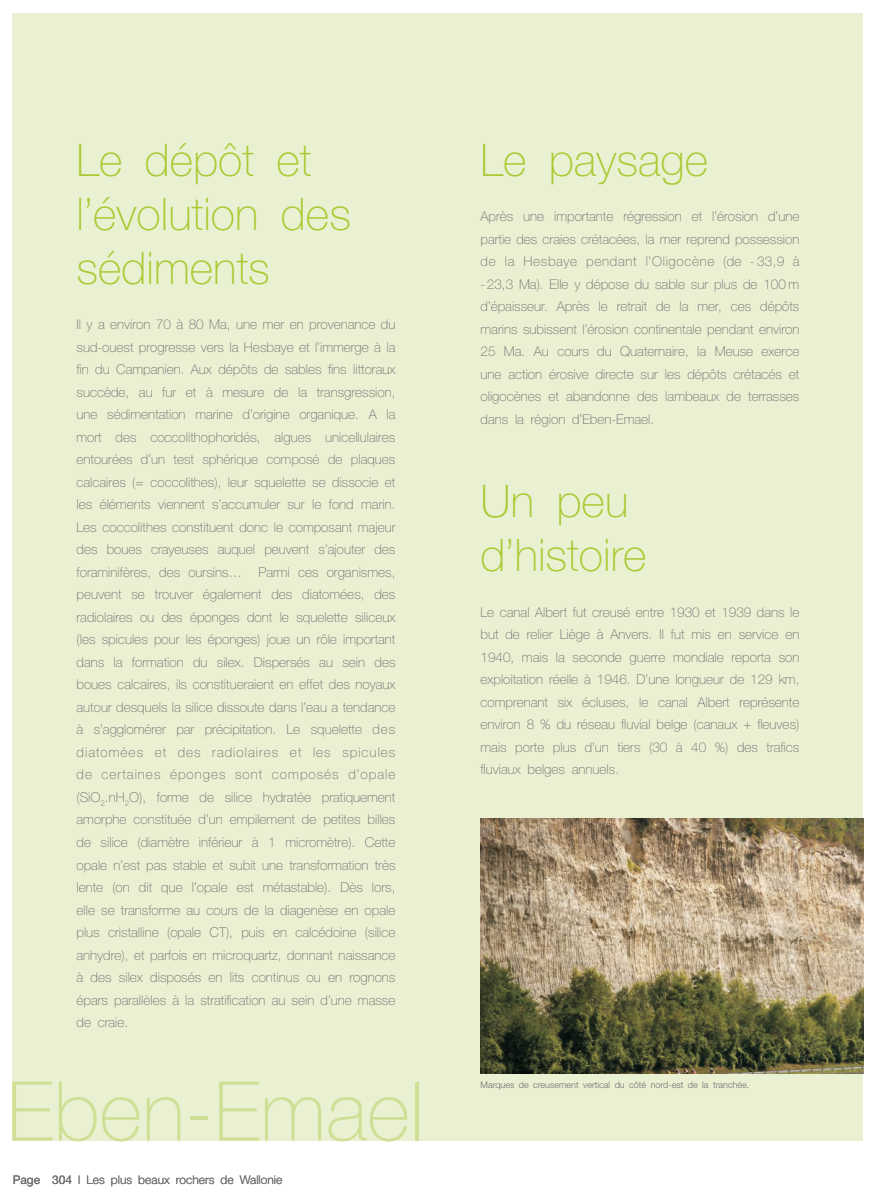
<style>
.page{position:relative;width:876px;height:1200px;background:#fff}
.page>*{position:absolute;margin:0;border:0;box-sizing:border-box;transform-origin:0 0}
.t1{font:100 82.5px "Helvetica Neue";color:#cfdf95}
.t2{font:100 45px/54px "Helvetica Neue";color:#aac932}
.t3{font:100 13.5px/22.5px "Helvetica Neue";color:#6c6d70;text-align:justify}
.t4{font:300 12px "Helvetica Neue";color:#6c6d70}
.t5{font:300 9px "Helvetica Neue";color:#6c6d70}
.s1{font-weight:400}
</style>
<div class="page">
<div style="left:13px;top:13px;width:850px;height:1127px;background:#eaf1d2"></div>
<img style="left:480px;top:818px;width:383px;height:255px">
<h2 class="t2" style="left:77px;top:133px;width:276px">Le dépôt et l’évolution des sédiments</h2>
<p class="t3" style="left:77px;top:313px;width:320px">Il y a environ 70 à 80 Ma, une mer en provenance du sud-ouest progresse vers la Hesbaye et l’immerge à la fin du Campanien. Aux dépôts de sables fins littoraux succède, au fur et à mesure de la transgression, une sédimentation marine d’origine organique. A la mort des coccolithophoridés, algues unicellulaires entourées d’un test sphérique composé de plaques calcaires (= coccolithes), leur squelette se dissocie et les éléments viennent s’accumuler sur le fond marin.<br>Les coccolithes constituent donc le composant majeur des boues crayeuses auquel peuvent s’ajouter des foraminifères, des oursins… Parmi ces organismes, peuvent se trouver également des diatomées, des radiolaires ou des éponges dont le squelette siliceux (les spicules pour les éponges) joue un rôle important dans la formation du silex. Dispersés au sein des boues calcaires, ils constitueraient en effet des noyaux autour desquels la silice dissoute dans l’eau a tendance à s’agglomérer par précipitation. Le squelette des diatomées et des radiolaires et les spicules de certaines éponges sont composés d’opale (SiO<sub>2</sub>.nH<sub>2</sub>O), forme de silice hydratée pratiquement amorphe constituée d’un empilement de petites billes de silice (diamètre inférieur à 1 micromètre). Cette opale n’est pas stable et subit une transformation très lente (on dit que l’opale est métastable). Dès lors, elle se transforme au cours de la diagenèse en opale plus cristalline (opale CT), puis en calcédoine (silice anhydre), et parfois en microquartz, donnant naissance à des silex disposés en lits continus ou en rognons épars parallèles à la stratification au sein d’une masse de craie.</p>
<h1 class="t1" style="left:7px;top:1063px;width:418px">Eben-Emael</h1>
<p class="t4" style="left:13px;top:1171px;width:271px"><span class="s1">Page 304</span> l Les plus beaux rochers de Wallonie</p>
<h2 class="t2" style="left:480px;top:133px;width:229px">Le paysage</h2>
<p class="t3" style="left:480px;top:205px;width:320px">Après une importante régression et l’érosion d’une partie des craies crétacées, la mer reprend possession de la Hesbaye pendant l’Oligocène (de - 33,9 à -23,3 Ma). Elle y dépose du sable sur plus de 100 m d’épaisseur. Après le retrait de la mer, ces dépôts marins subissent l’érosion continentale pendant environ 25 Ma. Au cours du Quaternaire, la Meuse exerce une action érosive directe sur les dépôts crétacés et oligocènes et abandonne des lambeaux de terrasses dans la région d’Eben-Emael.</p>
<h2 class="t2" style="left:480px;top:474px;width:168px">Un peu d’histoire</h2>
<p class="t3" style="left:480px;top:600px;width:320px">Le canal Albert fut creusé entre 1930 et 1939 dans le but de relier Liège à Anvers. Il fut mis en service en 1940, mais la seconde guerre mondiale reporta son exploitation réelle à 1946. D’une longueur de 129 km, comprenant six écluses, le canal Albert représente environ 8 % du réseau fluvial belge (canaux + fleuves) mais porte plus d’un tiers (30 à 40 %) des trafics fluviaux belges annuels.</p>
<p class="t5" style="left:480px;top:1078px;width:270px">Marques de creusement vertical du côté nord-est de la tranchée.</p>
</div>
